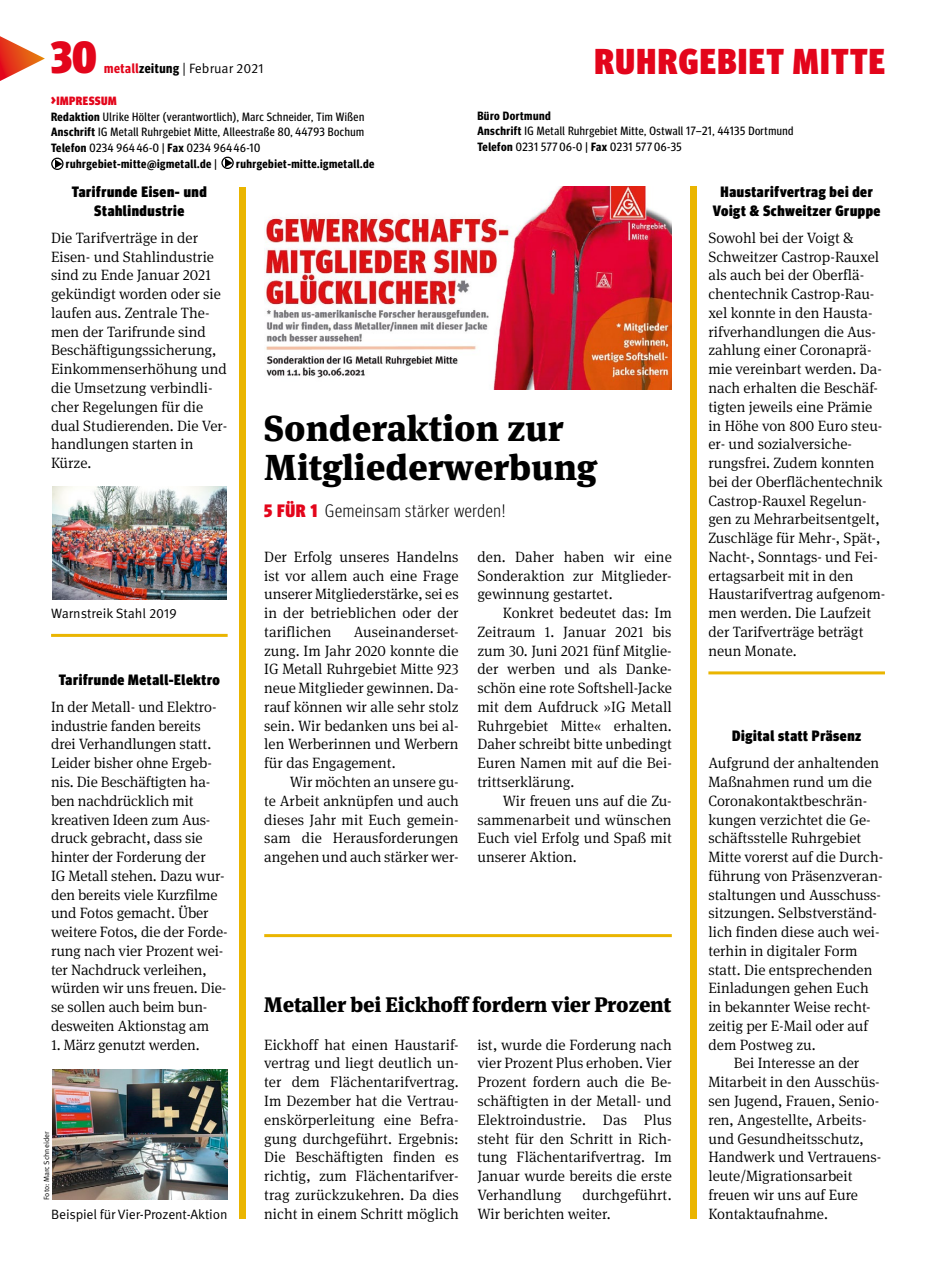
<style>
.page{position:relative;width:936px;height:1285px;background:#fff}
.page>*{position:absolute;margin:0;border:0;box-sizing:border-box;transform-origin:0 0}
.t1{font:900 condensed 45px "Meta Head IGMT";color:#e3051b}
.t2{font:900 36px/39px "Meta Serif IGMT";color:#000}
.t3{font:900 condensed 36px "Meta Head IGMT";letter-spacing:.04em;color:#e3051b}
.t4{font:900 21px "Meta Serif IGMT";letter-spacing:-.01em;color:#000}
.t5{font:300 condensed 18px "Meta Head IGMT";letter-spacing:.04em;color:#000}
.t6{font:300 15px/18.8px "Meta Serif IGMT";color:#000;text-align:justify}
.t7{font:900 condensed 15px/18.8px "Meta Head IGMT";letter-spacing:.04em;color:#000;text-align:center}
.t8{font:13.5px "Meta IGMT";letter-spacing:-.01em;color:#000}
.t9{font:12px/15.8px "Meta Headline Cond OT";letter-spacing:.04em;color:#000}
.t10{font:700 12px "Meta Headline Cond OT";letter-spacing:.04em;color:#000}
.t11{font:900 condensed 12px "Meta Head IGMT";letter-spacing:.04em;color:#e3051b}
.t12{font:7.5px "Meta IGMT";color:#000}
.s1{font-family:"Meta Headline Cond OT";font-weight:700;color:#e3051b}
.s2{font-family:"Meta Headline Cond OT";font-weight:700}
.s3{font-size:13.5px}
.s4{font-weight:700}
.s5{font-weight:400}
.s6{font-weight:900;color:#e3051b}
</style>
<div class="page">
<hr style="left:264px;top:933px;width:407px;height:3px;background:#eab500">
<img style="left:264px;top:186px;width:407px;height:203px">
<div style="left:239px;top:186px;width:6px;height:1032px;background:#eab500"></div>
<hr style="left:51px;top:633px;width:177px;height:3px;background:#eab500">
<div style="left:51px;top:158px;width:13px;height:12px;border:1px solid #000;border-radius:50%"></div>
<svg style="left:55px;top:159px;width:7px;height:9px"></svg>
<div style="left:690px;top:186px;width:6px;height:544px;background:#eab500"></div>
<hr style="left:708px;top:671px;width:176px;height:3px;background:#eab500">
<svg style="left:0;top:36px;width:45px;height:45px"></svg>
<img style="left:52px;top:1069px;width:176px;height:130px">
<div style="left:690px;top:730px;width:6px;height:488px;background:#eab500"></div>
<div style="left:221px;top:157px;width:13px;height:12px;border:1px solid #000;border-radius:50%"></div>
<svg style="left:225px;top:158px;width:8px;height:9px"></svg>
<img style="left:52px;top:486px;width:175px;height:113px">
<h1 class="t1" style="left:51px;top:21px;width:47px">30</h1>
<p class="t8" style="left:104px;top:58px;width:161px"><span class="s1">metall</span><span class="s2">zeitung</span> | Februar 2021</p>
<p class="t11" style="left:51px;top:91px;width:67px"><span class="s3">&gt;</span>IMPRESSUM</p>
<p class="t9" style="left:51px;top:108px;width:314px"><span class="s4">Redaktion</span> Ulrike Hölter (verantwortlich), Marc Schneider, Tim Wißen</p>
<p class="t9" style="left:51px;top:124px;width:314px"><span class="s4">Anschrift</span> IG Metall Ruhrgebiet Mitte, Alleestraße 80, 44793 Bochum</p>
<p class="t9" style="left:51px;top:140px;width:211px"><span class="s4">Telefon</span> 0234 964 46-0 | <span class="s4">Fax</span> 0234 964 46-10</p>
<p class="t10" style="left:66px;top:156px;width:152px">ruhrgebiet-mitte@igmetall.de <span class="s5">|</span></p>
<p class="t10" style="left:236px;top:156px;width:140px">ruhrgebiet-mitte.igmetall.de</p>
<h2 class="t3" style="left:594px;top:33px;width:292px">RUHRGEBIET MITTE</h2>
<p class="t9" style="left:477px;top:107px;width:317px"><span class="s4">Büro Dortmund<br>Anschrift</span> IG Metall Ruhrgebiet Mitte, Ostwall 17–21, 44135 Dortmund<br><span class="s4">Telefon</span> 0231 577 06-0 | <span class="s4">Fax</span> 0231 577 06-35</p>
<p class="t7" style="left:72px;top:181px;width:136px">Tarifrunde Eisen- und<br>Stahlindustrie</p>
<p class="t6" style="left:51px;top:227px;width:178px;text-align:left">Die Tarifverträge in der<br>Eisen- und Stahlindustrie sind zu Ende Januar 2021 gekündigt worden oder sie laufen aus. Zentrale The&shy;men der Tarifrunde sind<br>Beschäftigungssicherung,<br>Einkommenserhöhung und die Umsetzung verbindli&shy;cher Regelungen für die dual Studierenden. Die Ver&shy;handlungen starten in<br>Kürze.</p>
<p class="t8" style="left:51px;top:603px;width:127px">Warnstreik Stahl 2019</p>
<p class="t7" style="left:59px;top:669px;width:163px">Tarifrunde Metall-Elektro</p>
<p class="t6" style="left:51px;top:696px;width:178px;text-align:left">In der Metall- und Elektro&shy;industrie fanden bereits drei Verhandlungen statt.<br>Leider bisher ohne Ergeb&shy;nis. Die Beschäftigten ha&shy;ben nachdrücklich mit kreativen Ideen zum Aus&shy;druck gebracht, dass sie hinter der Forderung der<br>IG Metall stehen. Dazu wur&shy;den bereits viele Kurzfilme und Fotos gemacht. Über weitere Fotos, die der Forde&shy;rung nach vier Prozent wei&shy;ter Nachdruck verleihen, würden wir uns freuen. Die&shy;se sollen auch beim bun&shy;desweiten Aktionstag am</p>
<p class="t6" style="left:51px;top:1034px;width:150px">1. März genutzt werden.</p>
<p class="t12" style="left:41px;top:1199px;width:70px;rotate:-90deg">Foto: Marc Schneider</p>
<p class="t8" style="left:51px;top:1203px;width:178px">Beispiel für Vier-Prozent-Aktion</p>
<h2 class="t2" style="left:264px;top:405px;width:334px">Sonderaktion zur<br>Mitgliederwerbung</h2>
<p class="t5" style="left:264px;top:498px;width:243px"><span class="s6">5 FÜR 1</span> Gemeinsam stärker werden!</p>
<p class="t6" style="left:264px;top:546px;width:196px">Der Erfolg unseres Handelns ist vor allem auch eine Frage unserer Mitgliederstärke, sei es in der betrieblichen oder der tariflichen</p>
<p class="t6" style="left:477px;top:546px;width:196px">den. Daher haben wir eine Sonderaktion zur Mitglieder&shy;gewinnung gestartet.</p>
<p class="t6" style="left:477px;top:602px;width:196px;text-indent:26px">Konkret bedeutet das: Im Zeitraum 1. Januar 2021 bis zum 30. Juni 2021 fünf Mitglie&shy;der werben und als Danke&shy;schön eine rote Softshell-Jacke mit dem Aufdruck »IG Metall Ruhrgebiet Mitte« erhalten.<br>Daher schreibt bitte unbedingt Euren Namen mit auf die Bei&shy;trittserklärung.</p>
<p class="t6" style="left:477px;top:790px;width:196px;text-indent:26px">Wir freuen uns auf die Zu&shy;sammenarbeit und wünschen Euch viel Erfolg und Spaß mit unserer Aktion.</p>
<p class="t6" style="left:264px;top:621px;width:196px;text-indent:90px">Auseinanderset&shy;zung. Im Jahr 2020 konnte die IG Metall Ruhrgebiet Mitte 923 neue Mitglieder gewinnen. Da&shy;rauf können wir alle sehr stolz sein. Wir bedanken uns bei al&shy;len Werberinnen und Werbern für das Engagement.</p>
<p class="t6" style="left:264px;top:771px;width:196px;text-indent:26px">Wir möchten an unsere gu&shy;te Arbeit anknüpfen und auch dieses Jahr mit Euch gemein&shy;sam die Herausforderungen angehen und auch stärker wer-</p>
<h3 class="t4" style="left:264px;top:987px;width:409px">Metaller bei Eickhoff fordern vier Prozent</h3>
<p class="t6" style="left:264px;top:1034px;width:196px">Eickhoff hat einen Haustarif&shy;vertrag und liegt deutlich un&shy;ter dem Flächentarifvertrag.<br>Im Dezember hat die Vertrau&shy;enskörperleitung eine Befra&shy;gung durchgeführt. Ergebnis:<br>Die Beschäftigten finden es richtig, zum Flächentarifver&shy;trag zurückzukehren. Da dies nicht in einem Schritt möglich</p>
<p class="t6" style="left:477px;top:1034px;width:196px">ist, wurde die Forderung nach vier Prozent Plus erhoben. Vier Prozent fordern auch die Be&shy;schäftigten in der Metall- und Elektroindustrie. Das Plus steht für den Schritt in Rich&shy;tung Flächentarifvertrag. Im Januar wurde bereits die erste Verhandlung</p>
<p class="t6" style="left:477px;top:1184px;width:196px;text-indent:105px">durchgeführt.<br>Wir berichten weiter.</p>
<p class="t7" style="left:713px;top:181px;width:169px">Haustarifvertrag bei der<br>Voigt &amp; Schweitzer Gruppe</p>
<p class="t6" style="left:708px;top:227px;width:178px;text-align:left">Sowohl bei der Voigt &amp;<br>Schweitzer Castrop-Rauxel als auch bei der Oberflä&shy;chentechnik Castrop-Rau&shy;xel konnte in den Hausta&shy;rifverhandlungen die Aus&shy;zahlung einer Coronaprä&shy;mie vereinbart werden. Da&shy;nach erhalten die Beschäf&shy;tigten jeweils eine Prämie in Höhe von 800 Euro steu&shy;er- und sozialversiche&shy;rungsfrei. Zudem konnten bei der Oberflächentechnik<br>Castrop-Rauxel Regelun&shy;gen zu Mehrarbeitsentgelt,<br>Zuschläge für Mehr-, Spät-,<br>Nacht-, Sonntags- und Fei&shy;ertagsarbeit mit in den<br>Haustarifvertrag aufgenom&shy;men werden. Die Laufzeit der Tarifverträge beträgt neun Monate.</p>
<p class="t7" style="left:732px;top:725px;width:131px">Digital statt Präsenz</p>
<p class="t6" style="left:708px;top:752px;width:172px">Aufgrund der anhaltenden</p>
<p class="t6" style="left:708px;top:771px;width:165px">Maßnahmen rund um die</p>
<p class="t6" style="left:708px;top:790px;width:160px">Coronakontaktbeschrän-</p>
<p class="t6" style="left:708px;top:809px;width:164px">kungen verzichtet die Ge-</p>
<p class="t6" style="left:708px;top:827px;width:154px">schäftsstelle Ruhrgebiet</p>
<p class="t6" style="left:708px;top:846px;width:176px">Mitte vorerst auf die Durch-</p>
<p class="t6" style="left:708px;top:865px;width:176px">führung von Präsenzveran-</p>
<p class="t6" style="left:708px;top:884px;width:174px">staltungen und Ausschuss-</p>
<p class="t6" style="left:708px;top:902px;width:170px">sitzungen. Selbstverständ-</p>
<p class="t6" style="left:708px;top:921px;width:173px">lich finden diese auch wei-</p>
<p class="t6" style="left:708px;top:940px;width:151px">terhin in digitaler Form</p>
<p class="t6" style="left:708px;top:959px;width:165px">statt. Die entsprechenden</p>
<p class="t6" style="left:708px;top:977px;width:162px">Einladungen gehen Euch</p>
<p class="t6" style="left:708px;top:996px;width:164px">in bekannter Weise recht-</p>
<p class="t6" style="left:708px;top:1015px;width:161px">zeitig per E-Mail oder auf</p>
<p class="t6" style="left:708px;top:1034px;width:109px">dem Postweg zu.</p>
<p class="t6" style="left:734px;top:1052px;width:127px">Bei Interesse an der</p>
<p class="t6" style="left:708px;top:1071px;width:173px">Mitarbeit in den Ausschüs-</p>
<p class="t6" style="left:708px;top:1090px;width:172px">sen Jugend, Frauen, Senio-</p>
<p class="t6" style="left:708px;top:1109px;width:160px">ren, Angestellte, Arbeits-</p>
<p class="t6" style="left:708px;top:1127px;width:157px">und Gesundheitsschutz,</p>
<p class="t6" style="left:708px;top:1146px;width:174px">Handwerk und Vertrauens-</p>
<p class="t6" style="left:708px;top:1165px;width:145px">leute/Migrationsarbeit</p>
<p class="t6" style="left:708px;top:1184px;width:151px">freuen wir uns auf Eure</p>
<p class="t6" style="left:708px;top:1202px;width:121px">Kontaktaufnahme.</p>
</div>
